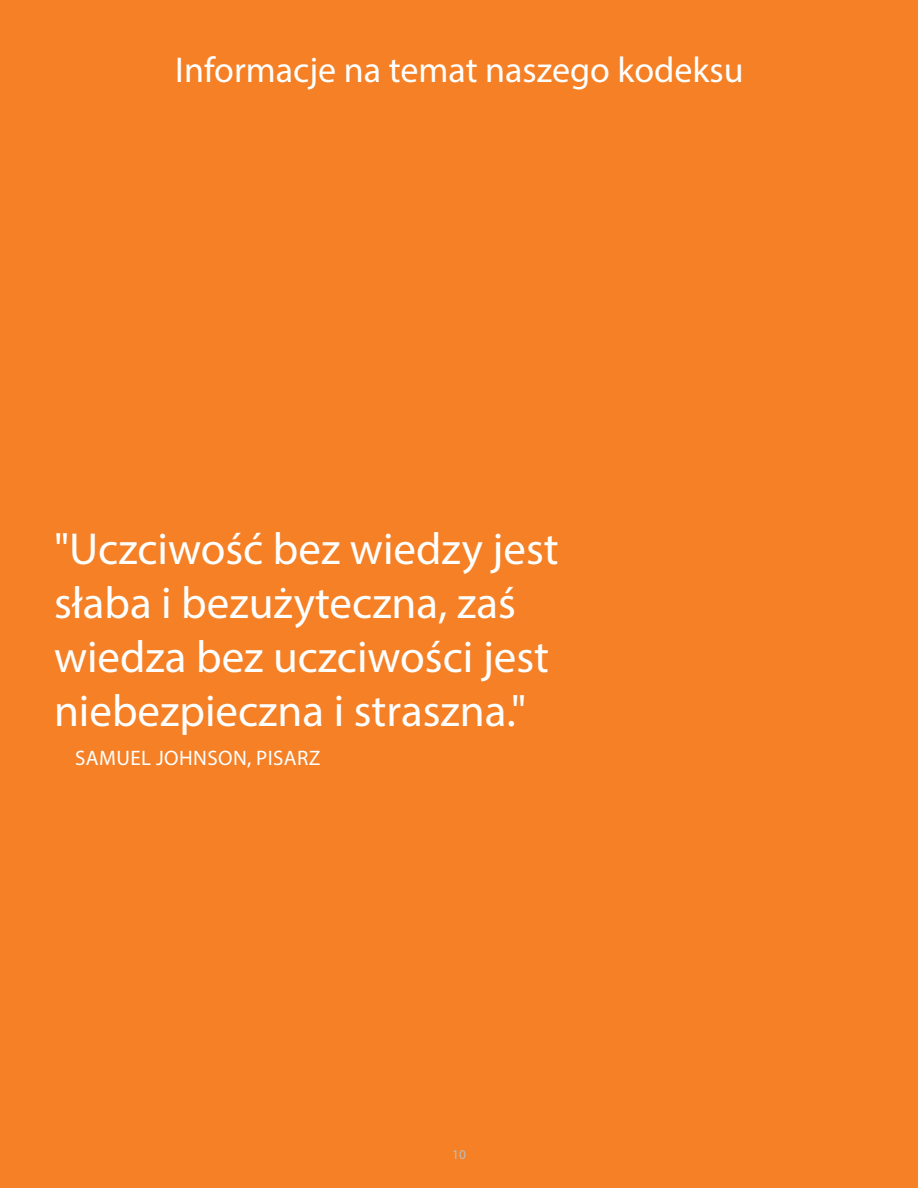
<style>
.page{position:relative;width:918px;height:1188px;background:#f58025}
.page>*{position:absolute;margin:0;border:0;box-sizing:border-box;transform-origin:0 0}
.t1{font:45px/54px "Myriad Pro";color:#fff}
.t2{font:36px "Myriad Pro";color:#fff}
.t3{font:21px "Myriad Pro";letter-spacing:.02em;color:#fff}
.t4{font:13.5px "Myriad Pro";color:#bcbec0}
</style>
<div class="page">
<p class="t2" style="left:175px;top:48px;width:570px">Informacje na temat naszego kodeksu</p>
<p class="t1" style="left:54px;top:522px;width:506px">"Uczciwość bez wiedzy jest słaba i bezużyteczna, zaś wiedza bez uczciwości jest niebezpieczna i straszna."</p>
<p class="t3" style="left:75px;top:745px;width:247px">SAMUEL JOHNSON, PISARZ</p>
<p class="t4" style="left:452px;top:1146px;width:15px">10</p>
</div>
